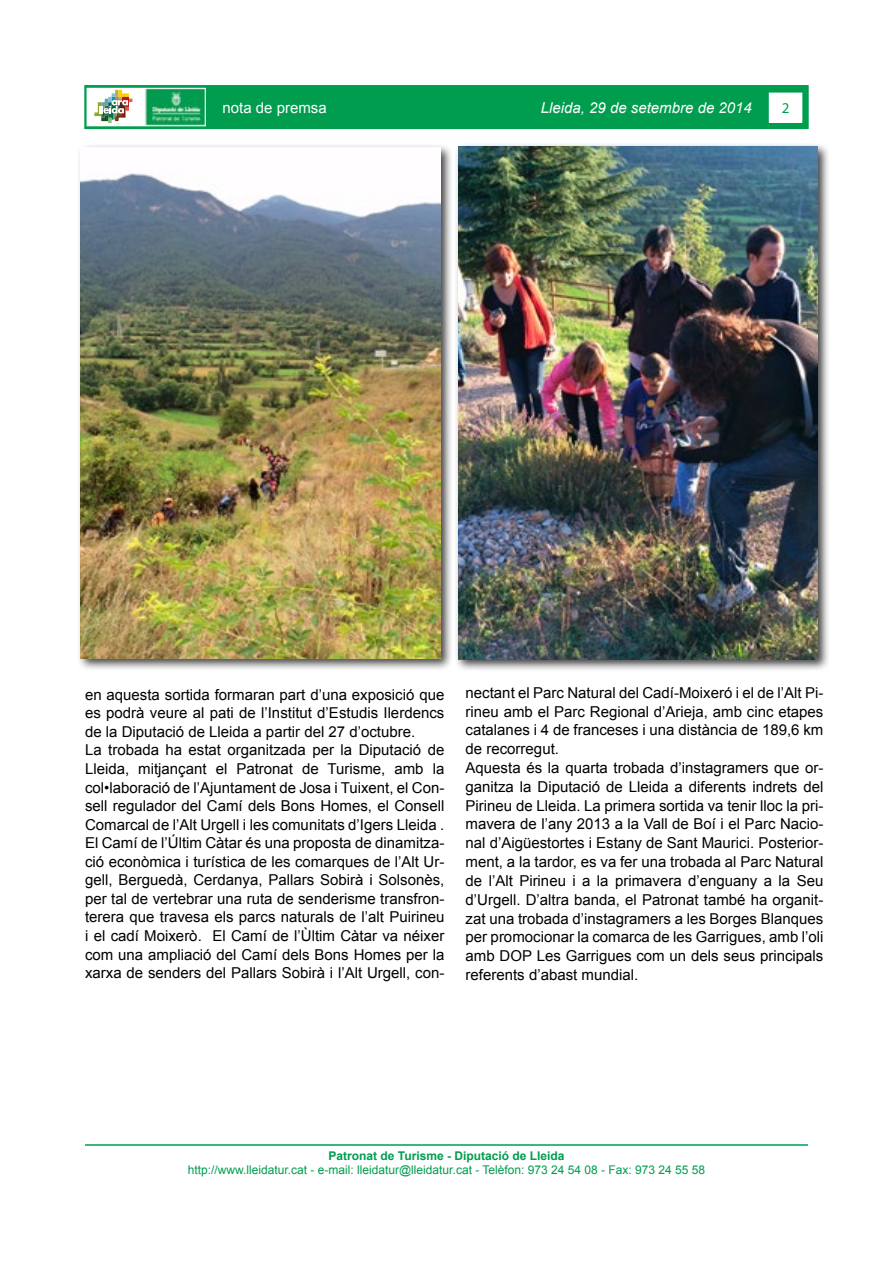
<style>
.page{position:relative;width:893px;height:1263px;background:#fff}
.page>*{position:absolute;margin:0;border:0;box-sizing:border-box;transform-origin:0 0}
.t1{font:15px/18.6px "Arial";color:#000}
.t2{font:italic 15px "Arial";color:#fff}
.t3{font:15px "Arial";color:#fff}
.t4{font:15px "Myriad Pro";color:#009d4f}
.t5{font:12px "Arial";color:#009d4f}
.t6{font:700 12px "Arial";color:#009d4f}
</style>
<div class="page">
<div style="left:84px;top:85px;width:725px;height:44px;background:#009d4f"></div>
<div style="left:769px;top:93px;width:33px;height:29px;background:#fff"></div>
<div style="left:769px;top:93px;width:33px;height:30px;border:1px solid #fff"></div>
<hr style="left:85px;top:1144px;width:723px;height:2px;background:#009d4f">
<img style="left:89px;top:90px;width:115px;height:34px">
<div style="left:87px;top:88px;width:119px;height:38px;border:1px solid #fff"></div>
<div style="left:88px;top:90px;width:57px;height:33px;background:#fff"></div>
<svg style="left:94px;top:90px;width:38px;height:33px"></svg>
<div style="left:454px;top:143px;width:375px;height:528px;background:#000;opacity:.75"></div>
<img style="left:458px;top:147px;width:359px;height:512px">
<div style="left:77px;top:144px;width:375px;height:527px;background:#000;opacity:.75"></div>
<img style="left:81px;top:148px;width:359px;height:510px">
<p class="t3" style="left:222px;top:98px;width:106px">nota de premsa</p>
<p class="t2" style="left:541px;top:98px;width:212px">Lleida, 29 de setembre de 2014</p>
<p class="t4" style="left:782px;top:99px;width:9px">2</p>
<p class="t1" style="left:85px;top:685px;width:361px">en aquesta sortida formaran part d’una exposició que es podrà veure al pati de l’Institut d’Estudis Ilerdencs de la Diputació de Lleida a partir del 27 d’octubre.<br>La trobada ha estat organitzada per la Diputació de Lleida, mitjançant el Patronat de Turisme, amb la col•laboració de l’Ajuntament de Josa i Tuixent, el Con&shy;sell regulador del Camí dels Bons Homes, el Consell Comarcal de l’Alt Urgell i les comunitats d’Igers Lleida .<br>El Camí de l’Últim Càtar és una proposta de dinamitza&shy;ció econòmica i turística de les comarques de l’Alt Ur&shy;gell, Berguedà, Cerdanya, Pallars Sobirà i Solsonès, per tal de vertebrar una ruta de senderisme transfron&shy;terera que travesa els parcs naturals de l’alt Puirineu i el cadí Moixerò. El Camí de l’Ùltim Càtar va néixer com una ampliació del Camí dels Bons Homes per la xarxa de senders del Pallars Sobirà i l’Alt Urgell, con-</p>
<p class="t1" style="left:466px;top:683px;width:359px">nectant el Parc Natural del Cadí-Moixeró i el de l’Alt Pi&shy;rineu amb el Parc Regional d’Arieja, amb cinc etapes catalanes i 4 de franceses i una distància de 189,6 km de recorregut.<br>Aquesta és la quarta trobada d’instagramers que or&shy;ganitza la Diputació de Lleida a diferents indrets del Pirineu de Lleida. La primera sortida va tenir lloc la pri&shy;mavera de l’any 2013 a la Vall de Boí i el Parc Nacio&shy;nal d’Aigüestortes i Estany de Sant Maurici. Posterior&shy;ment, a la tardor, es va fer una trobada al Parc Natural de l’Alt Pirineu i a la primavera d’enguany a la Seu d’Urgell. D’altra banda, el Patronat també ha organit&shy;zat una trobada d’instagramers a les Borges Blanques per promocionar la comarca de les Garrigues, amb l’oli amb DOP Les Garrigues com un dels seus principals referents d’abast mundial.</p>
<p class="t6" style="left:329px;top:1147px;width:237px">Patronat de Turisme - Diputació de Lleida</p>
<p class="t5" style="left:188px;top:1162px;width:519px">http://www.lleidatur.cat - e-mail: lleidatur@lleidatur.cat - Telèfon: 973 24 54 08 - Fax: 973 24 55 58</p>
</div>
